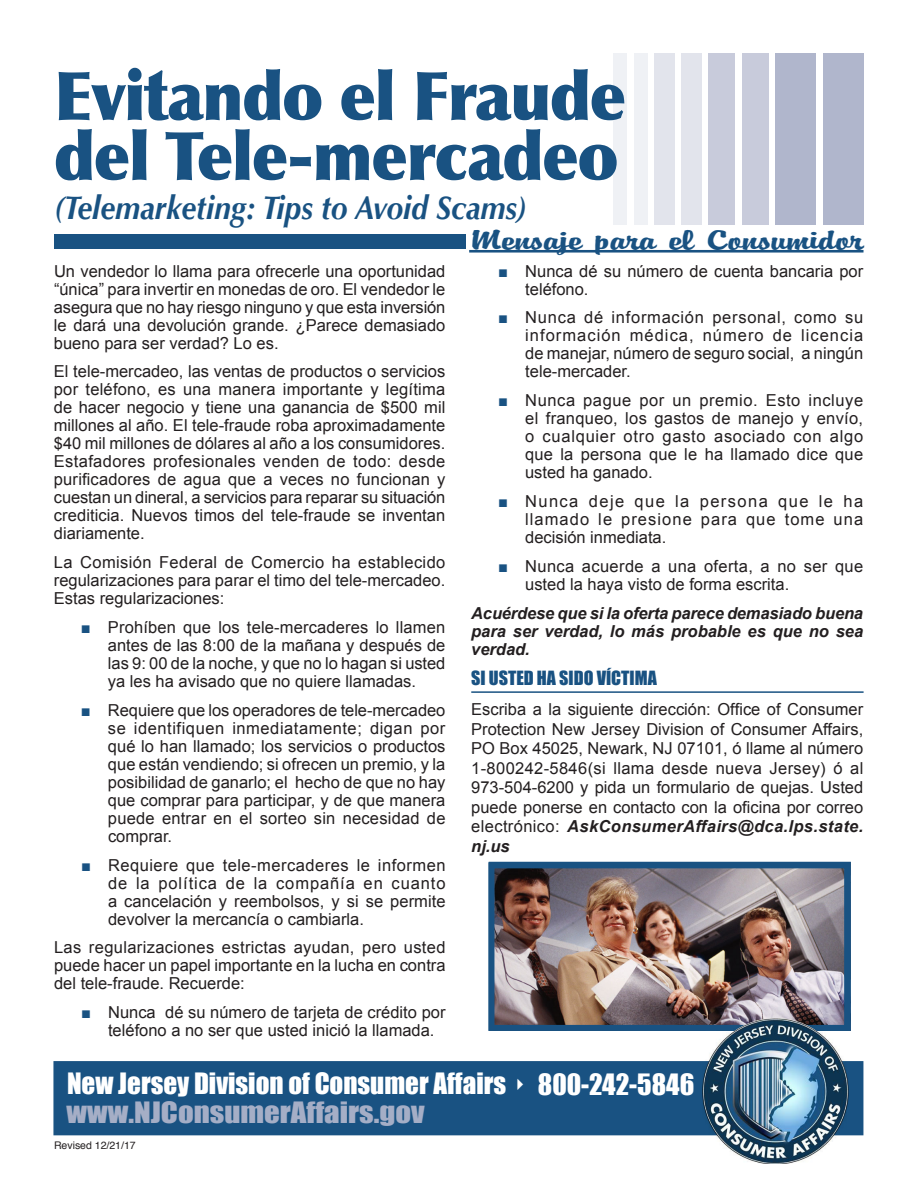
<style>
.page{position:relative;width:918px;height:1188px;background:#fff}
.page>*{position:absolute;margin:0;border:0;box-sizing:border-box;transform-origin:0 0}
.t1{font:900 67.5px/60px "Optima";letter-spacing:-.02em;color:#195282;scale:.94 1}
.t2{font:italic 700 33px "Optima";color:#195282;scale:.9 1}
.t3{font:29.7px "PT Dog ear";letter-spacing:-.01em;color:#195282;scale:1.61 1}
.t4{font:27px/29.2px "Impact";color:#fff}
.t5{font:18px "Impact";color:#195282}
.t6{font:16.5px/18px "Arial";color:#231f20;text-align:justify}
.t7{font:italic 700 16.5px/18px "Arial";color:#231f20;text-align:justify}
.t8{font:10.5px "Helvetica";color:#231f20}
.s1{color:#195282}
.s2{font-weight:700;font-style:italic}
.s3{color:#a5aec6}
</style>
<div class="page">
<hr style="left:471px;top:691px;width:393px;height:2px;background:#195282">
<img style="left:495px;top:869px;width:348px;height:155px">
<div style="left:488px;top:862px;width:362px;height:169px;border:6px solid #195282"></div>
<div style="left:776px;top:54px;width:40px;height:171px;background:#b0b6cc"></div>
<div style="left:742px;top:54px;width:27px;height:171px;background:#c8cbdb"></div>
<div style="left:681px;top:54px;width:20px;height:171px;background:#e2e4ec"></div>
<div style="left:634px;top:54px;width:13px;height:171px;background:#eff1f5"></div>
<div style="left:823px;top:54px;width:40px;height:171px;background:#b0b6cc"></div>
<div style="left:708px;top:54px;width:27px;height:171px;background:#c8cbdb"></div>
<div style="left:654px;top:54px;width:20px;height:171px;background:#e2e4ec"></div>
<div style="left:614px;top:54px;width:13px;height:171px;background:#eff1f5"></div>
<div style="left:460px;top:225px;width:404px;height:37px;border:3px solid #fff;border-radius:16px"></div>
<hr style="left:469px;top:250px;width:395px;height:3px;background:#195282">
<div style="left:53px;top:1061px;width:810px;height:74px;background:#195282;border:2px solid #195282"></div>
<img style="left:703px;top:1019px;width:145px;height:145px">
<div style="left:54px;top:234px;width:412px;height:15px;background:#195282"></div>
<h1 class="t1" style="left:54px;top:67px;width:610px">Evitando el Fraude del Tele-mercadeo</h1>
<h2 class="t2" style="left:54px;top:188px;width:527px">(Telemarketing: Tips to Avoid Scams)</h2>
<h3 class="t3" style="left:469px;top:223px;width:246px">Mensaje para el Consumidor</h3>
<p class="t6" style="left:54px;top:262px;width:393px">Un vendedor lo llama para ofrecerle una oportunidad “única” para invertir en monedas de oro. El vendedor le asegura que no hay riesgo ninguno y que esta inversión le dará una devolución grande. ¿Parece demasiado bueno para ser verdad? Lo es.</p>
<p class="t6" style="left:54px;top:363px;width:393px">El tele-mercadeo, las ventas de productos o servicios por teléfono, es una manera importante y legítima de hacer negocio y tiene una ganancia de $500 mil millones al año. El tele-fraude roba aproximadamente $40 mil millones de dólares al año a los consumidores.<br>Estafadores profesionales venden de todo: desde purificadores de agua que a veces no funcionan y cuestan un dineral, a servicios para reparar su situación crediticia. Nuevos timos del tele-fraude se inventan diariamente.</p>
<p class="t6" style="left:54px;top:554px;width:393px">La Comisión Federal de Comercio ha establecido regularizaciones para parar el timo del tele-mercadeo.<br>Estas regularizaciones:</p>
<p class="t6" style="left:108px;top:618px;width:339px;text-indent:-27px"><span class="s1">■</span> Prohíben que los tele-mercaderes lo llamen antes de las 8:00 de la mañana y después de las 9: 00 de la noche, y que no lo hagan si usted ya les ha avisado que no quiere llamadas.</p>
<p class="t6" style="left:108px;top:701px;width:339px;text-indent:-27px"><span class="s1">■</span> Requiere que los operadores de tele-mercadeo se identifiquen inmediatamente; digan por qué lo han llamado; los servicios o productos que están vendiendo; si ofrecen un premio, y la posibilidad de ganarlo; el hecho de que no hay que comprar para participar, y de que manera puede entrar en el sorteo sin necesidad de comprar.</p>
<p class="t6" style="left:108px;top:856px;width:339px;text-indent:-27px"><span class="s1">■</span> Requiere que tele-mercaderes le informen de la política de la compañía en cuanto a cancelación y reembolsos, y si se permite devolver la mercancía o cambiarla.</p>
<p class="t6" style="left:54px;top:939px;width:393px">Las regularizaciones estrictas ayudan, pero usted puede hacer un papel importante en la lucha en contra del tele-fraude. Recuerde:</p>
<p class="t6" style="left:108px;top:1004px;width:339px;text-indent:-27px"><span class="s1">■</span> Nunca dé su número de tarjeta de crédito por teléfono a no ser que usted inició la llamada.</p>
<p class="t6" style="left:525px;top:262px;width:340px;text-indent:-27px"><span class="s1">■</span> Nunca dé su número de cuenta bancaria por teléfono.</p>
<p class="t6" style="left:525px;top:309px;width:340px;text-indent:-27px"><span class="s1">■</span> Nunca dé información personal, como su información médica, número de licencia de manejar, número de seguro social, a ningún tele-mercader.</p>
<p class="t6" style="left:525px;top:392px;width:340px;text-indent:-27px"><span class="s1">■</span> Nunca pague por un premio. Esto incluye el franqueo, los gastos de manejo y envío, o cualquier otro gasto asociado con algo que la persona que le ha llamado dice que usted ha ganado.</p>
<p class="t6" style="left:525px;top:492px;width:340px;text-indent:-27px"><span class="s1">■</span> Nunca deje que la persona que le ha llamado le presione para que tome una decisión inmediata.</p>
<p class="t6" style="left:525px;top:557px;width:340px;text-indent:-27px"><span class="s1">■</span> Nunca acuerde a una oferta, a no ser que usted la haya visto de forma escrita.</p>
<p class="t7" style="left:471px;top:605px;width:394px">Acuérdese que si la oferta parece demasiado buena para ser verdad, lo más probable es que no sea verdad.</p>
<p class="t5" style="left:471px;top:664px;width:187px">SI USTED HA SIDO VÍCTIMA</p>
<p class="t6" style="left:471px;top:700px;width:394px;line-height:19.5px">Escriba a la siguiente dirección: Office of Consumer Protection New Jersey Division of Consumer Affairs, PO Box 45025, Newark, NJ 07101, ó llame al número 1-800242-5846(si llama desde nueva Jersey) ó al 973-504-6200 y pida un formulario de quejas. Usted puede ponerse en contacto con la oficina por correo electrónico: <span class="s2">AskConsumerAffairs@dca.lps.state. nj.us</span></p>
<h3 class="t4" style="left:67px;top:1068px;width:629px">New Jersey Division of Consumer Affairs ✔ 800-242-5846 <span class="s3">www.NJConsumerAffairs.gov</span></h3>
<p class="t8" style="left:54px;top:1137px;width:83px">Revised 12/21/17</p>
</div>
